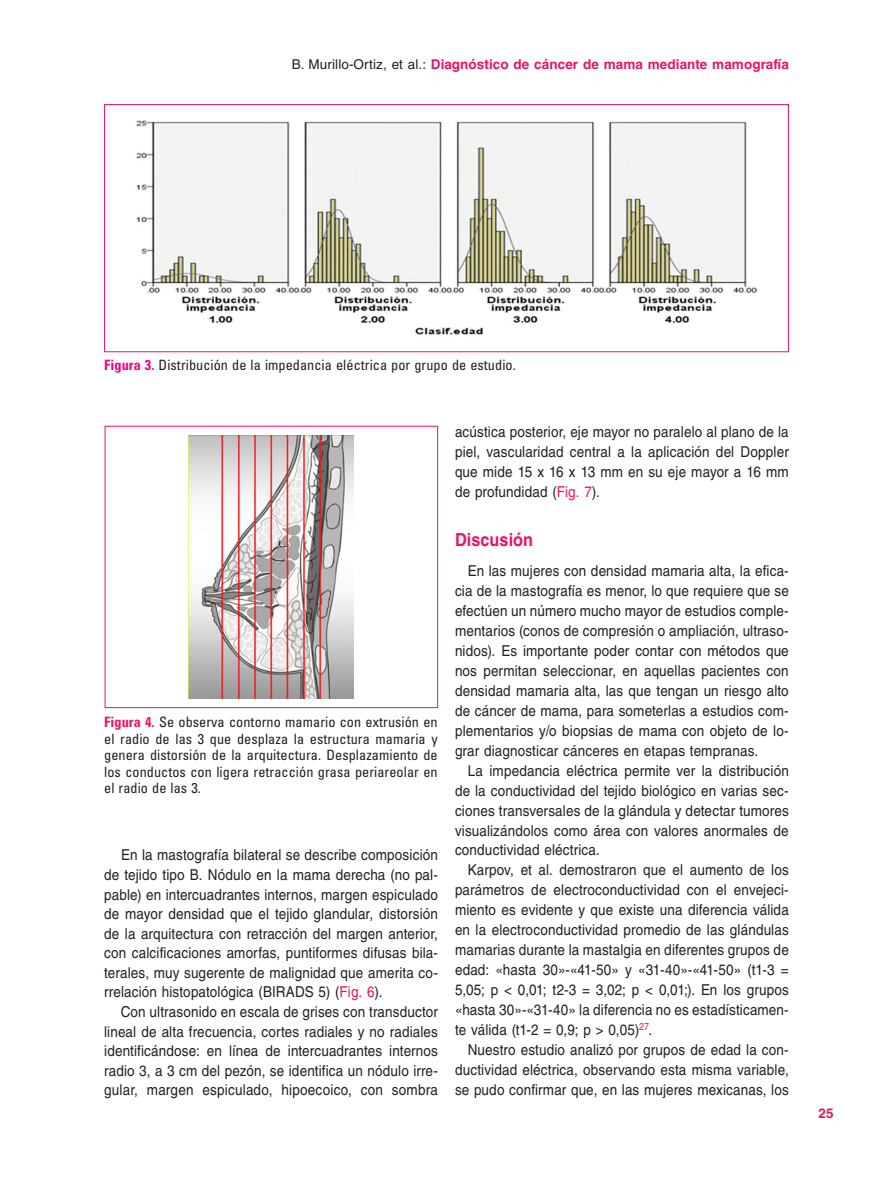
<style>
.page{position:relative;width:893px;height:1191px;background:#fff}
.page>*{position:absolute;margin:0;border:0;box-sizing:border-box;transform-origin:0 0}
.t1{font:700 18px "Helvetica LT Std";letter-spacing:.005em;color:#ec1163;scale:.9 1}
.TX{font:15px/20px "Helvetica LT Std";letter-spacing:.01em;color:#231f20;text-align:justify;scale:.9 1}
.FGC{font:condensed 14.25px/16.5px "Univers LT Std";letter-spacing:.005em;color:#231f20;text-align:justify}
.t2{font:700 13.5px "Helvetica LT Std";letter-spacing:.005em;color:#ec1163}
.s1{font-weight:400;color:#231f20}
.s2{font-weight:700;color:#ed028c}
.s3{font-weight:700;color:#ec1163}
.s4{color:#ec1163}
</style>
<div class="page">
<img style="left:136px;top:120px;width:621px;height:215px">
<div style="left:104px;top:104px;width:685px;height:248px;border:1px solid #ec1163"></div>
<img style="left:189px;top:435px;width:165px;height:263px">
<div style="left:105px;top:426px;width:333px;height:282px;border:1px solid #ec1163"></div>
<p class="t2" style="left:292px;top:56px;width:498px"><span class="s1">B. Murillo-Ortiz, et al.:</span> Diagnóstico de cáncer de mama mediante mamografía</p>
<p class="FGC" style="left:104px;top:357px;width:413px"><span class="s2">Figura 3.</span> Distribución de la impedancia eléctrica por grupo de estudio.</p>
<p class="FGC" style="left:104px;top:713px;width:335px"><span class="s3">Figura 4.</span> Se observa contorno mamario con extrusión en el radio de las 3 que desplaza la estructura mamaria y genera distorsión de la arquitectura. Desplazamiento de los conductos con ligera retracción grasa periareolar en el radio de las 3.</p>
<p class="TX" style="left:104px;top:845px;width:372px;text-indent:17px">En la mastografía bilateral se describe composición de tejido tipo B. Nódulo en la mama derecha (no pal&shy;pable) en intercuadrantes internos, margen espiculado de mayor densidad que el tejido glandular, distorsión de la arquitectura con retracción del margen anterior, con calcificaciones amorfas, puntiformes difusas bila&shy;terales, muy sugerente de malignidad que amerita co&shy;rrelación histopatológica (BIRADS 5) (<span class="s4">Fig. 6</span>).</p>
<p class="TX" style="left:104px;top:1001px;width:372px;text-indent:17px">Con ultrasonido en escala de grises con transductor lineal de alta frecuencia, cortes radiales y no radiales identificándose: en línea de intercuadrantes internos radio 3, a 3 cm del pezón, se identifica un nódulo irre&shy;gular, margen espiculado, hipoecoico, con sombra</p>
<p class="TX" style="left:455px;top:421px;width:372px">acústica posterior, eje mayor no paralelo al plano de la piel, vascularidad central a la aplicación del Doppler que mide 15 x 16 x 13 mm en su eje mayor a 16 mm de profundidad (<span class="s4">Fig. 7</span>).</p>
<h1 class="t1" style="left:455px;top:528px;width:88px">Discusión</h1>
<p class="TX" style="left:455px;top:560px;width:372px;text-indent:13px">En las mujeres con densidad mamaria alta, la efica&shy;cia de la mastografía es menor, lo que requiere que se efectúen un número mucho mayor de estudios comple&shy;mentarios (conos de compresión o ampliación, ultraso&shy;nidos). Es importante poder contar con métodos que nos permitan seleccionar, en aquellas pacientes con densidad mamaria alta, las que tengan un riesgo alto de cáncer de mama, para someterlas a estudios com&shy;plementarios y/o biopsias de mama con objeto de lo&shy;grar diagnosticar cánceres en etapas tempranas.</p>
<p class="TX" style="left:455px;top:760px;width:372px;text-indent:13px">La impedancia eléctrica permite ver la distribución de la conductividad del tejido biológico en varias sec&shy;ciones transversales de la glándula y detectar tumores visualizándolos como área con valores anormales de conductividad eléctrica.</p>
<p class="TX" style="left:455px;top:860px;width:372px;text-indent:13px">Karpov, et al. demostraron que el aumento de los parámetros de electroconductividad con el envejeci&shy;miento es evidente y que existe una diferencia válida en la electroconductividad promedio de las glándulas mamarias durante la mastalgia en diferentes grupos de edad: «hasta 30»-«41-50» y «31-40»-«41-50» (t1-3 = 5,05; p &lt; 0,01; t2-3 = 3,02; p &lt; 0,01;). En los grupos «hasta 30»-«31-40» la diferencia no es estadísticamen&shy;te válida (t1-2 = 0,9; p &gt; 0,05)<sup>27</sup>.</p>
<p class="TX" style="left:455px;top:1040px;width:372px;text-indent:13px">Nuestro estudio analizó por grupos de edad la con&shy;ductividad eléctrica, observando esta misma variable, se pudo confirmar que, en las mujeres mexicanas, los</p>
<p class="t2" style="left:819px;top:1104px;width:17px">25</p>
</div>
